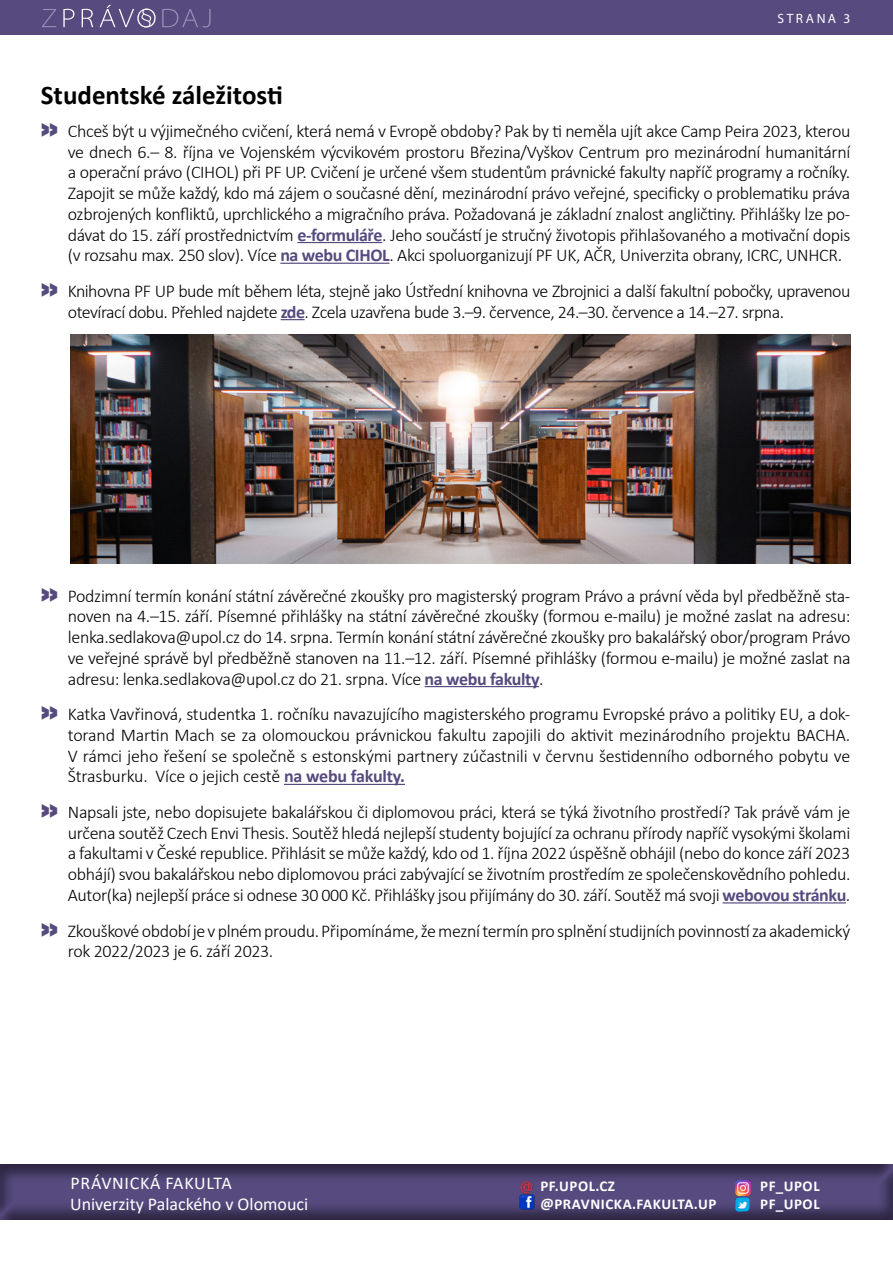
<style>
.page{position:relative;width:893px;height:1263px;background:#fff}
.page>*{position:absolute;margin:0;border:0;box-sizing:border-box;transform-origin:0 0}
.t1{font:700 27px "Calibri";color:#000}
.t2{font:300 18px/20.7px "Calibri";letter-spacing:-.02em;color:#000;text-align:justify}
.t3{font:18px/20.7px "Calibri";color:#fff}
.t4{font:700 15px/17.2px "Calibri";letter-spacing:.04em;color:#fff}
.t5{font:13.5px "Myriad Pro";letter-spacing:.19em;color:#fff}
.s1{font-family:"Acronym";font-weight:900;font-size:27px;color:#564a7e}
.s2{font-weight:700;color:#564a7e}
</style>
<div class="page">
<div style="left:0;top:0;width:893px;height:35px;background:#564a7e"></div>
<svg style="left:162px;top:9px;width:49px;height:18px"></svg>
<svg style="left:42px;top:9px;width:14px;height:18px"></svg>
<svg style="left:63px;top:5px;width:93px;height:22px"></svg>
<div style="left:0;top:1154px;width:893px;height:67px;background:#000;opacity:.5"></div>
<img style="left:519px;top:1194px;width:15px;height:15px">
<img style="left:736px;top:1180px;width:15px;height:15px">
<svg style="left:520px;top:1180px;width:12px;height:13px"></svg>
<img style="left:734px;top:1196px;width:17px;height:16px">
<div style="left:0;top:1220px;width:893px;height:43px;background:#fff"></div>
<hr style="left:297px;top:242px;width:85px;height:1px;background:#564a7e">
<hr style="left:280px;top:263px;width:109px;height:1px;background:#564a7e">
<svg style="left:281px;top:319px;width:24px;height:1px"></svg>
<hr style="left:425px;top:686px;width:114px;height:1px;background:#564a7e">
<hr style="left:284px;top:784px;width:121px;height:1px;background:#564a7e">
<hr style="left:722px;top:902px;width:124px;height:1px;background:#564a7e">
<img style="left:70px;top:334px;width:780px;height:229px">
<p class="t5" style="left:777px;top:10px;width:75px">STRANA 3</p>
<h1 class="t1" style="left:41px;top:75px;width:243px">Studentské záležitosti</h1>
<p class="t2" style="left:68px;top:120px;width:784px;text-indent:-27px"><span class="s1">»</span> Chceš být u výjimečného cvičení, která nemá v Evropě obdoby? Pak by ti neměla ujít akce Camp Peira 2023, kterou ve dnech 6.– 8. října ve Vojenském výcvikovém prostoru Březina/Vyškov Centrum pro mezinárodní humanitární a operační právo (CIHOL) při PF UP. Cvičení je určené všem studentům právnické fakulty napříč programy a ročníky.<br>Zapojit se může každý, kdo má zájem o současné dění, mezinárodní právo veřejné, specificky o problematiku práva ozbrojených konfliktů, uprchlického a migračního práva. Požadovaná je základní znalost angličtiny. Přihlášky lze po&shy;dávat do 15. září prostřednictvím <span class="s2">e-formuláře</span>. Jeho součástí je stručný životopis přihlašovaného a motivační dopis (v rozsahu max. 250 slov). Více <span class="s2">na webu CIHOL</span>. Akci spoluorganizují PF UK, AČR, Univerzita obrany, ICRC, UNHCR.</p>
<p class="t2" style="left:68px;top:280px;width:784px;text-indent:-27px"><span class="s1">»</span> Knihovna PF UP bude mít během léta, stejně jako Ústřední knihovna ve Zbrojnici a další fakultní pobočky, upravenou otevírací dobu. Přehled najdete <span class="s2">zde</span>. Zcela uzavřena bude 3.–9. července, 24.–30. července a 14.–27. srpna.</p>
<p class="t2" style="left:68px;top:585px;width:784px;text-indent:-27px"><span class="s1">»</span> Podzimní termín konání státní závěrečné zkoušky pro magisterský program Právo a právní věda byl předběžně sta&shy;noven na 4.–15. září. Písemné přihlášky na státní závěrečné zkoušky (formou e-mailu) je možné zaslat na adresu: lenka.sedlakova@upol.cz do 14. srpna. Termín konání státní závěrečné zkoušky pro bakalářský obor/program Právo ve veřejné správě byl předběžně stanoven na 11.–12. září. Písemné přihlášky (formou e-mailu) je možné zaslat na adresu: lenka.sedlakova@upol.cz do 21. srpna. Více <span class="s2">na webu fakulty</span>.</p>
<p class="t2" style="left:68px;top:704px;width:784px;text-indent:-27px"><span class="s1">»</span> Katka Vavřinová, studentka 1. ročníku navazujícího magisterského programu Evropské právo a politiky EU, a dok&shy;torand Martin Mach se za olomouckou právnickou fakultu zapojili do aktivit mezinárodního projektu BACHA.<br>V rámci jeho řešení se společně s estonskými partnery zúčastnili v červnu šestidenního odborného pobytu ve Štrasburku. Více o jejich cestě <span class="s2">na webu fakulty.</span></p>
<p class="t2" style="left:68px;top:801px;width:784px;text-indent:-27px"><span class="s1">»</span> Napsali jste, nebo dopisujete bakalářskou či diplomovou práci, která se týká životního prostředí? Tak právě vám je určena soutěž Czech Envi Thesis. Soutěž hledá nejlepší studenty bojující za ochranu přírody napříč vysokými školami a fakultami v České republice. Přihlásit se může každý, kdo od 1. října 2022 úspěšně obhájil (nebo do konce září 2023 obhájí) svou bakalářskou nebo diplomovou práci zabývající se životním prostředím ze společenskovědního pohledu.<br>Autor(ka) nejlepší práce si odnese 30 000 Kč. Přihlášky jsou přijímány do 30. září. Soutěž má svoji <span class="s2">webovou stránku</span>.</p>
<p class="t2" style="left:68px;top:920px;width:784px;text-indent:-27px"><span class="s1">»</span> Zkouškové období je vplném proudu. Připomínáme, že mezní termín pro splnění studijních povinností za akademický rok 2022/2023 je 6. září 2023.</p>
<p class="t3" style="left:70px;top:1172px;width:240px">PRÁVNICKÁ FAKULTA<br>Univerzity Palackého v Olomouci</p>
<p class="t4" style="left:540px;top:1177px;width:178px">PF.UPOL.CZ @PRAVNICKA.FAKULTA.UP</p>
<p class="t4" style="left:760px;top:1177px;width:61px">PF_UPOL<br>PF_UPOL</p>
</div>
